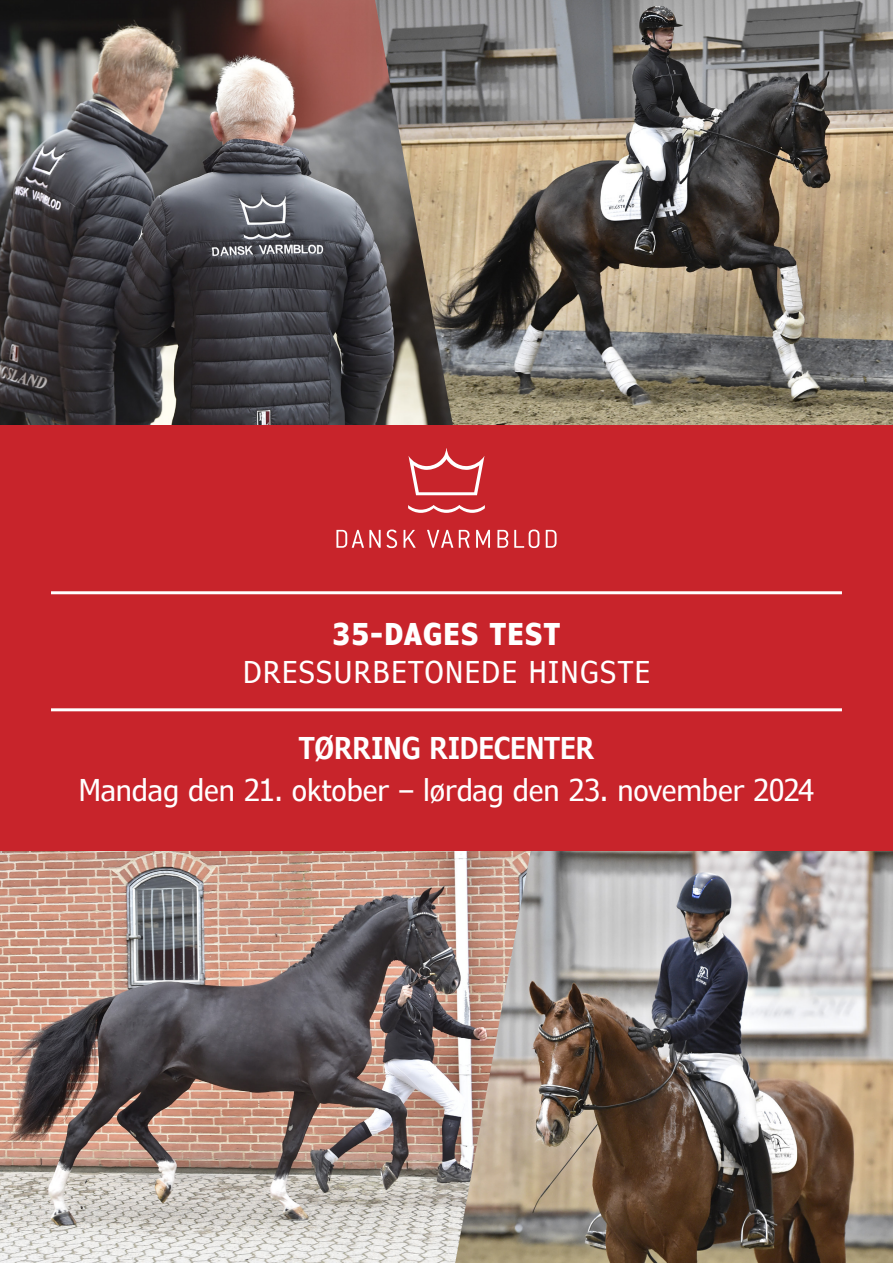
<style>
.page{position:relative;width:893px;height:1263px;background:#fff}
.page>*{position:absolute;margin:0;border:0;box-sizing:border-box;transform-origin:0 0}
.t1{font:condensed 30px "Verdana Pro";color:#fff}
.t2{font:condensed 30px/37.5px "Verdana Pro";letter-spacing:.05em;color:#fff;text-align:center}
.t3{font:600 condensed 30px "Verdana Pro";color:#fff}
.s1{font-weight:700}
</style>
<div class="page">
<img style="left:453px;top:0;width:440px;height:425px">
<img style="left:0;top:850px;width:455px;height:413px">
<img style="left:0;top:0;width:453px;height:425px">
<img style="left:455px;top:850px;width:438px;height:413px">
<div style="left:0;top:425px;width:893px;height:425px;background:#c8242b"></div>
<svg style="left:336px;top:529px;width:61px;height:19px"></svg>
<svg style="left:404px;top:530px;width:12px;height:18px"></svg>
<svg style="left:427px;top:530px;width:26px;height:18px"></svg>
<svg style="left:459px;top:530px;width:11px;height:18px"></svg>
<svg style="left:476px;top:530px;width:14px;height:18px"></svg>
<svg style="left:497px;top:530px;width:11px;height:18px"></svg>
<svg style="left:514px;top:529px;width:25px;height:19px"></svg>
<svg style="left:546px;top:530px;width:10px;height:18px"></svg>
<svg style="left:408px;top:505px;width:77px;height:8px"></svg>
<svg style="left:408px;top:448px;width:76px;height:47px"></svg>
<hr style="left:51px;top:591px;width:791px;height:3px;background:#fff">
<hr style="left:51px;top:708px;width:791px;height:3px;background:#fff">
<p class="t2" style="left:243px;top:616px;width:408px"><span class="s1">35-DAGES TEST<br></span>DRESSURBETONEDE HINGSTE</p>
<p class="t3" style="left:299px;top:728px;width:297px">TØRRING RIDECENTER</p>
<p class="t1" style="left:79px;top:771px;width:737px">Mandag den 21. oktober – lørdag den 23. november 2024</p>
</div>
